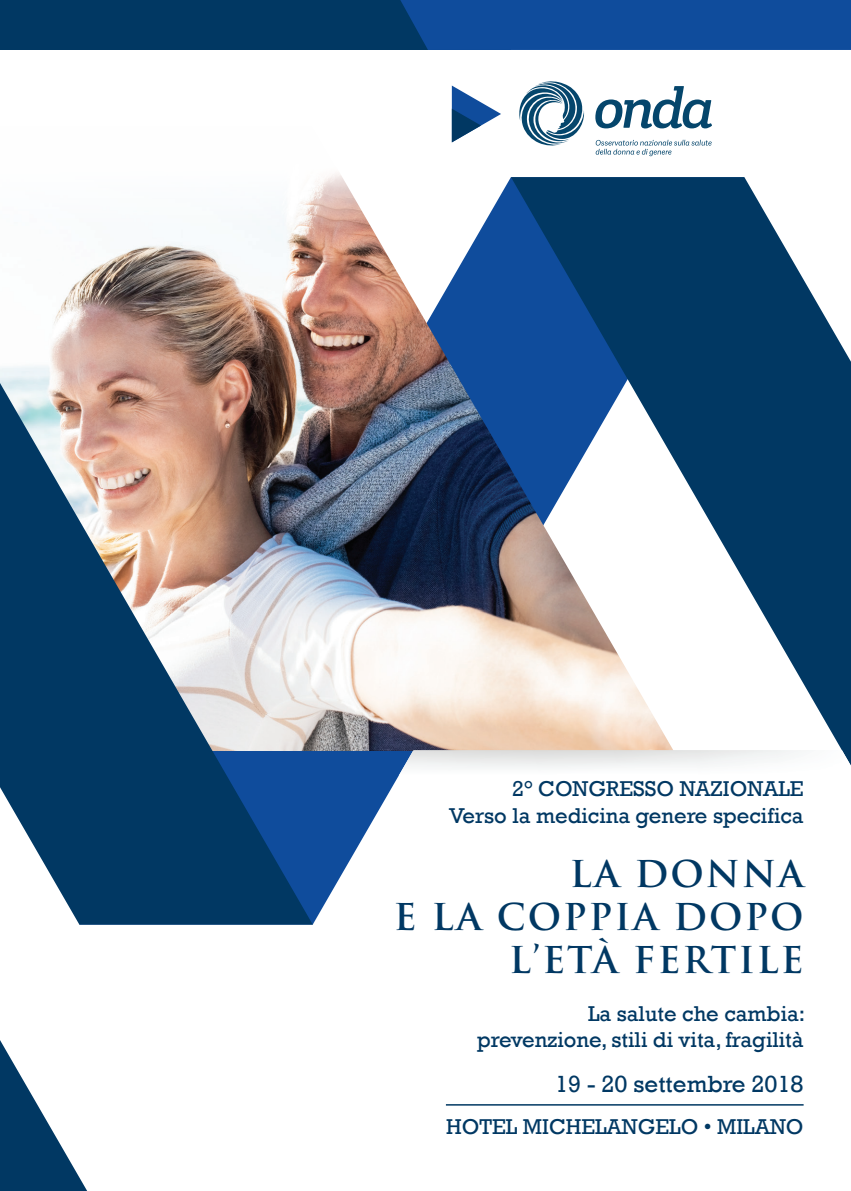
<style>
.page{position:relative;width:851px;height:1191px;background:#fff}
.page>*{position:absolute;margin:0;border:0;box-sizing:border-box;transform-origin:0 0}
.t1{font:700 36px/43.2px "Trajan Pro";letter-spacing:.06em;color:#013863;text-align:right}
.t2{font:24px "Rockwell";color:#013863}
.t3{font:22px/26.4px "Rockwell";color:#013863;text-align:right}
</style>
<div class="page">
<svg style="left:452px;top:86px;width:49px;height:40px"></svg>
<svg style="left:0;top:1040px;width:87px;height:151px"></svg>
<div style="left:0;top:0;width:511px;height:50px;background:#013863"></div>
<div style="left:400px;top:0;width:450px;height:50px;background:#0f4c9c"></div>
<svg style="left:313px;top:750px;width:86px;height:174px;fill:#0f4c9c"></svg>
<svg style="left:678px;top:177px;width:172px;height:573px;fill:#013863"></svg>
<img style="left:0;top:126px;width:678px;height:624px">
<svg style="left:0;top:383px;width:313px;height:541px;background:#62768a"></svg>
<div style="left:0;top:61px;width:335px;height:232px;background:#fff"></div>
<img style="left:399px;top:750px;width:451px;height:25px">
<hr style="left:446px;top:1104px;width:357px;height:1px;background:#013863">
<svg style="left:517px;top:81px;width:67px;height:65px"></svg>
<svg style="left:595px;top:86px;width:117px;height:42px"></svg>
<svg style="left:595px;top:140px;width:116px;height:16px"></svg>
<p class="t3" style="left:449px;top:776px;width:356px">2° CONGRESSO NAZIONALE<br>Verso la medicina genere specifica</p>
<h1 class="t1" style="left:394px;top:852px;width:411px">LA DONNA<br>E LA COPPIA DOPO<br>L’ETÀ FERTILE</h1>
<p class="t3" style="left:477px;top:1000px;width:329px">La salute che cambia: prevenzione, stili di vita, fragilità</p>
<p class="t2" style="left:555px;top:1069px;width:250px">19 - 20 settembre 2018</p>
<p class="t3" style="left:446px;top:1113px;width:359px">HOTEL MICHELANGELO • MILANO</p>
</div>
